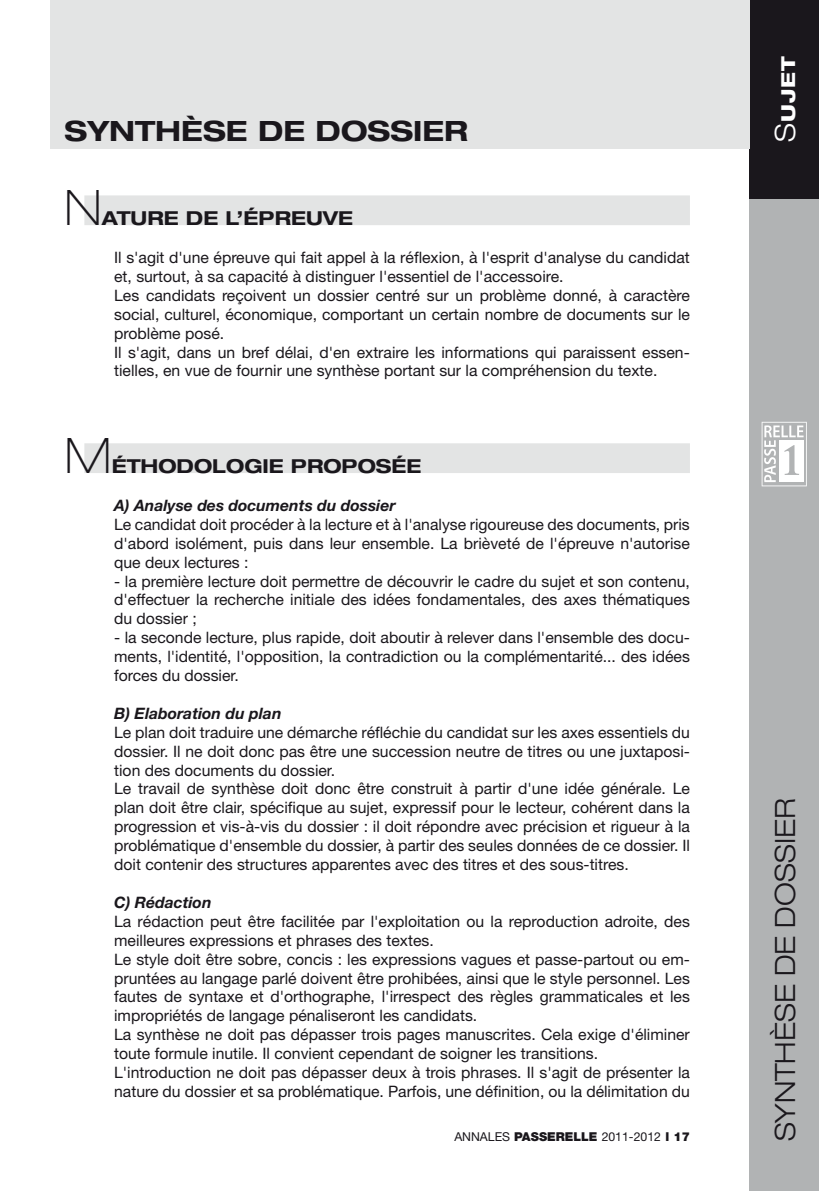
<style>
.page{position:relative;width:819px;height:1191px;background:#fff}
.page>*{position:absolute;margin:0;border:0;box-sizing:border-box;transform-origin:0 0}
.t1{font:100 expanded 49px "Helvetica Neue";color:#1a171c}
.t2{font:300 expanded 28px "Helvetica Neue";color:#1a171c}
.t3{font:700 expanded 28px "Helvetica Neue";color:#1a171c}
.t4{font:700 expanded 19.25px "Helvetica Neue";letter-spacing:.11em;color:#1a171c}
.t5{font:800 expanded 19.25px "Helvetica Neue";color:#fff}
.t6{font:15.75px/18.9px "Helvetica Neue";color:#1a171c}
.t7{font:italic 700 15.75px "Helvetica Neue";color:#1a171c}
.t8{font:12.25px "Helvetica Neue";color:#1a171c}
.s1{font-weight:900}
.s2{font-weight:300;font-size:28px}
</style>
<div class="page">
<div style="left:749px;top:0;width:70px;height:1191px;background:#b1b3b4"></div>
<div style="left:749px;top:0;width:70px;height:198px;background:#1a171c"></div>
<svg style="left:761px;top:422px;width:45px;height:64px"></svg>
<div style="left:50px;top:0;width:699px;height:149px;background:#e3e4e4"></div>
<div style="left:84px;top:195px;width:606px;height:30px;background:#e3e4e4"></div>
<div style="left:84px;top:443px;width:606px;height:30px;background:#e3e4e4"></div>
<h2 class="t3" style="left:64px;top:114px;width:381px">SYNTHÈSE DE DOSSIER</h2>
<h1 class="t1" style="left:64px;top:179px;width:33px">N</h1>
<p class="t4" style="left:102px;top:206px;width:173px">ATURE DE L’ÉPRE</p>
<p class="t4" style="left:306px;top:206px;width:33px">UVE</p>
<p class="t6" style="left:114px;top:248px;width:577px">Il s'agit d'une épreuve qui fait appel à la réflexion, à l'esprit d'analyse du candidat et, surtout, à sa capacité à distinguer l'essentiel de l'accessoire.<br>Les candidats reçoivent un dossier centré sur un problème donné, à caractère social, culturel, économique, comportant un certain nombre de documents sur le problème posé.<br>Il s'agit, dans un bref délai, d'en extraire les informations qui paraissent essen&shy;tielles, en vue de fournir une synthèse portant sur la compréhension du texte.</p>
<h1 class="t1" style="left:64px;top:426px;width:49px">M</h1>
<p class="t4" style="left:112px;top:454px;width:309px">ÉTHODOLOGIE PROPOSÉE</p>
<p class="t7" style="left:114px;top:495px;width:283px">A) Analyse des documents du dossier</p>
<p class="t6" style="left:114px;top:514px;width:577px;text-align:justify">Le candidat doit procéder à la lecture et à l'analyse rigoureuse des documents, pris d'abord isolément, puis dans leur ensemble. La brièveté de l'épreuve n'autorise que deux lectures :</p>
<p class="t6" style="left:114px;top:571px;width:577px;text-align:justify">- la première lecture doit permettre de découvrir le cadre du sujet et son contenu, d'effectuer la recherche initiale des idées fondamentales, des axes thématiques du dossier ;</p>
<p class="t6" style="left:114px;top:628px;width:577px;text-align:justify">- la seconde lecture, plus rapide, doit aboutir à relever dans l'ensemble des docu&shy;ments, l'identité, l'opposition, la contradiction ou la complémentarité... des idées forces du dossier.</p>
<p class="t7" style="left:114px;top:703px;width:169px">B) Elaboration du plan</p>
<p class="t6" style="left:114px;top:722px;width:577px">Le plan doit traduire une démarche réfléchie du candidat sur les axes essentiels du dossier. Il ne doit donc pas être une succession neutre de titres ou une juxtaposi&shy;tion des documents du dossier.<br>Le travail de synthèse doit donc être construit à partir d'une idée générale. Le plan doit être clair, spécifique au sujet, expressif pour le lecteur, cohérent dans la progression et vis-à-vis du dossier : il doit répondre avec précision et rigueur à la problématique d'ensemble du dossier, à partir des seules données de ce dossier. Il doit contenir des structures apparentes avec des titres et des sous-titres.</p>
<p class="t7" style="left:114px;top:892px;width:99px">C) Rédaction</p>
<p class="t6" style="left:114px;top:911px;width:577px">La rédaction peut être facilitée par l'exploitation ou la reproduction adroite, des meilleures expressions et phrases des textes.<br>Le style doit être sobre, concis : les expressions vagues et passe-partout ou em&shy;pruntées au langage parlé doivent être prohibées, ainsi que le style personnel. Les fautes de syntaxe et d'orthographe, l'irrespect des règles grammaticales et les impropriétés de langage pénaliseront les candidats.<br>La synthèse ne doit pas dépasser trois pages manuscrites. Cela exige d'éliminer toute formule inutile. Il convient cependant de soigner les transitions.<br>L'introduction ne doit pas dépasser deux à trois phrases. Il s'agit de présenter la nature du dossier et sa problématique. Parfois, une définition, ou la délimitation du</p>
<p class="t8" style="left:454px;top:1129px;width:237px">ANNALES <span class="s1">PASSERELLE</span> 2011-2012 <span class="s1">l 17</span></p>
<p class="t5" style="left:775px;top:142px;width:87px;rotate:-90deg"><span class="s2">S</span>ujet</p>
<h2 class="t2" style="left:768px;top:1141px;width:343px;rotate:-90deg">synthèse de dossier</h2>
</div>
